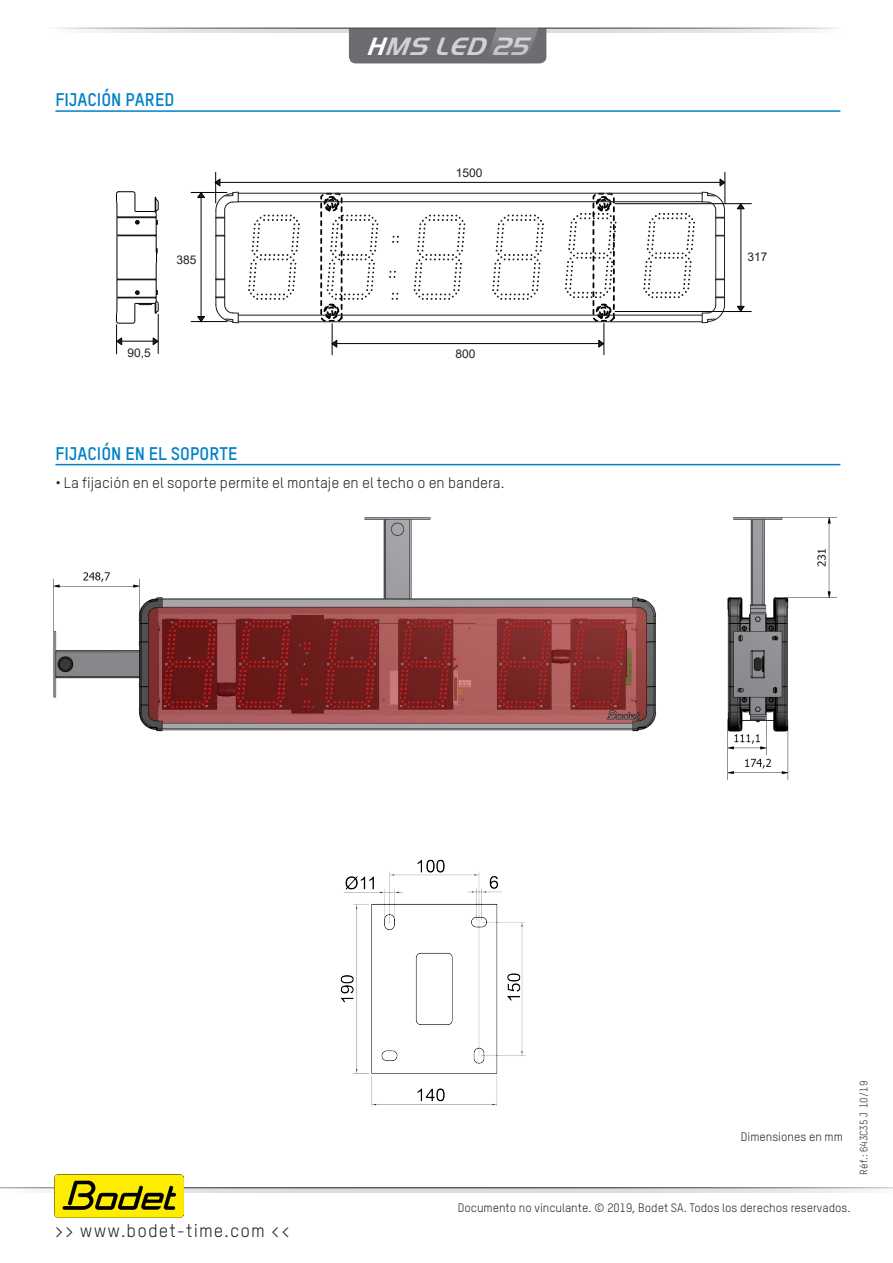
<style>
.page{position:relative;width:893px;height:1263px;background:#fff}
.page>*{position:absolute;margin:0;border:0;box-sizing:border-box;transform-origin:0 0}
.t1{font:italic 700 25.8px "Handel Got D";color:#d1d2d4}
.Titre{font:700 18px "TSTARPRO";color:#0081c8}
.t2{font:18px "TSTARPRO";letter-spacing:.06em;color:#231f20}
.t3{font:15px "TSTARPRO";color:#231f20}
.t4{font:12px "TSTARPRO";color:#231f20}
.t5{font:12px "Arial";color:#231f20}
.t6{font:10.5px "TSTARPRO";color:#231f20}
.s1{color:#fff}
</style>
<div class="page">
<svg style="left:88px;top:29px;width:719px;height:4px"></svg>
<svg style="left:349px;top:27px;width:197px;height:36px"></svg>
<svg style="left:0;top:1188px;width:893px;height:4px"></svg>
<img style="left:54px;top:1175px;width:129px;height:43px">
<hr style="left:55px;top:110px;width:785px;height:2px;background:#0081c8">
<hr style="left:55px;top:464px;width:785px;height:1px;background:#0081c8">
<img style="left:340px;top:859px;width:185px;height:247px">
<hr style="left:215px;top:182px;width:508px;height:1px;background:#000">
<hr style="left:334px;top:343px;width:270px;height:1px;background:#000">
<hr style="left:201px;top:196px;width:1px;height:126px;background:#000">
<hr style="left:740px;top:206px;width:1px;height:104px;background:#000">
<svg style="left:197px;top:193px;width:8px;height:6px"></svg>
<svg style="left:196px;top:315px;width:10px;height:8px"></svg>
<svg style="left:736px;top:204px;width:9px;height:6px"></svg>
<svg style="left:737px;top:305px;width:8px;height:6px"></svg>
<svg style="left:331px;top:339px;width:7px;height:10px"></svg>
<svg style="left:598px;top:339px;width:7px;height:9px"></svg>
<hr style="left:191px;top:192px;width:36px;height:1px;background:#000">
<hr style="left:191px;top:321px;width:36px;height:1px;background:#000">
<hr style="left:215px;top:172px;width:1px;height:31px;background:#000">
<hr style="left:724px;top:172px;width:1px;height:31px;background:#000">
<hr style="left:615px;top:203px;width:136px;height:1px;background:#000">
<hr style="left:615px;top:311px;width:136px;height:1px;background:#000">
<hr style="left:332px;top:324px;width:1px;height:31px;background:#000">
<hr style="left:603px;top:323px;width:1px;height:32px;background:#000">
<hr style="left:715px;top:236px;width:1px;height:43px;background:#231f20">
<hr style="left:724px;top:236px;width:1px;height:43px;background:#231f20">
<hr style="left:224px;top:236px;width:1px;height:43px;background:#231f20">
<hr style="left:215px;top:236px;width:1px;height:43px;background:#231f20">
<svg style="left:702px;top:177px;width:24px;height:59px"></svg>
<svg style="left:702px;top:278px;width:23px;height:45px"></svg>
<svg style="left:215px;top:279px;width:24px;height:44px"></svg>
<svg style="left:214px;top:178px;width:25px;height:58px"></svg>
<hr style="left:238px;top:321px;width:464px;height:1px;background:#231f20">
<hr style="left:238px;top:315px;width:464px;height:1px;background:#231f20">
<hr style="left:238px;top:193px;width:464px;height:1px;background:#231f20">
<hr style="left:238px;top:201px;width:464px;height:1px;background:#231f20">
<svg style="left:392px;top:293px;width:6px;height:7px"></svg>
<svg style="left:392px;top:236px;width:7px;height:7px"></svg>
<svg style="left:389px;top:271px;width:7px;height:7px"></svg>
<svg style="left:414px;top:215px;width:51px;height:85px"></svg>
<svg style="left:492px;top:215px;width:52px;height:85px"></svg>
<svg style="left:248px;top:215px;width:52px;height:85px"></svg>
<svg style="left:319px;top:192px;width:59px;height:131px"></svg>
<svg style="left:116px;top:191px;width:43px;height:163px"></svg>
<hr style="left:158px;top:314px;width:1px;height:40px;background:#000">
<svg style="left:565px;top:192px;width:51px;height:131px"></svg>
<svg style="left:643px;top:213px;width:52px;height:85px"></svg>
<img style="left:53px;top:517px;width:784px;height:264px">
<p class="Titre" style="left:55px;top:88px;width:120px">FIJACIÓN PARED</p>
<h1 class="t1" style="left:366px;top:30px;width:174px"><span class="s1">H</span>MSLED25</h1>
<p class="t5" style="left:456px;top:164px;width:28px">1500</p>
<p class="t5" style="left:177px;top:252px;width:21px">385</p>
<p class="t5" style="left:747px;top:248px;width:21px">317</p>
<p class="t5" style="left:128px;top:345px;width:25px">90,5</p>
<p class="t5" style="left:456px;top:346px;width:21px">800</p>
<p class="Titre" style="left:55px;top:442px;width:184px">FIJACIÓN EN EL SOPORTE</p>
<p class="t3" style="left:55px;top:473px;width:451px">• La fijación en el soporte permite el montaje en el techo o en bandera.</p>
<h2 class="t2" style="left:55px;top:1220px;width:237px">&gt;&gt; www.bodet-time.com &lt;&lt;</h2>
<p class="t4" style="left:741px;top:1130px;width:103px">Dimensiones en mm</p>
<p class="t6" style="left:857px;top:1174px;width:95px;rotate:-90deg">Réf.: 643C35 J 10/19</p>
<p class="t4" style="left:458px;top:1201px;width:394px">Documento no vinculante. © 2019, Bodet SA. Todos los derechos reservados.</p>
</div>
